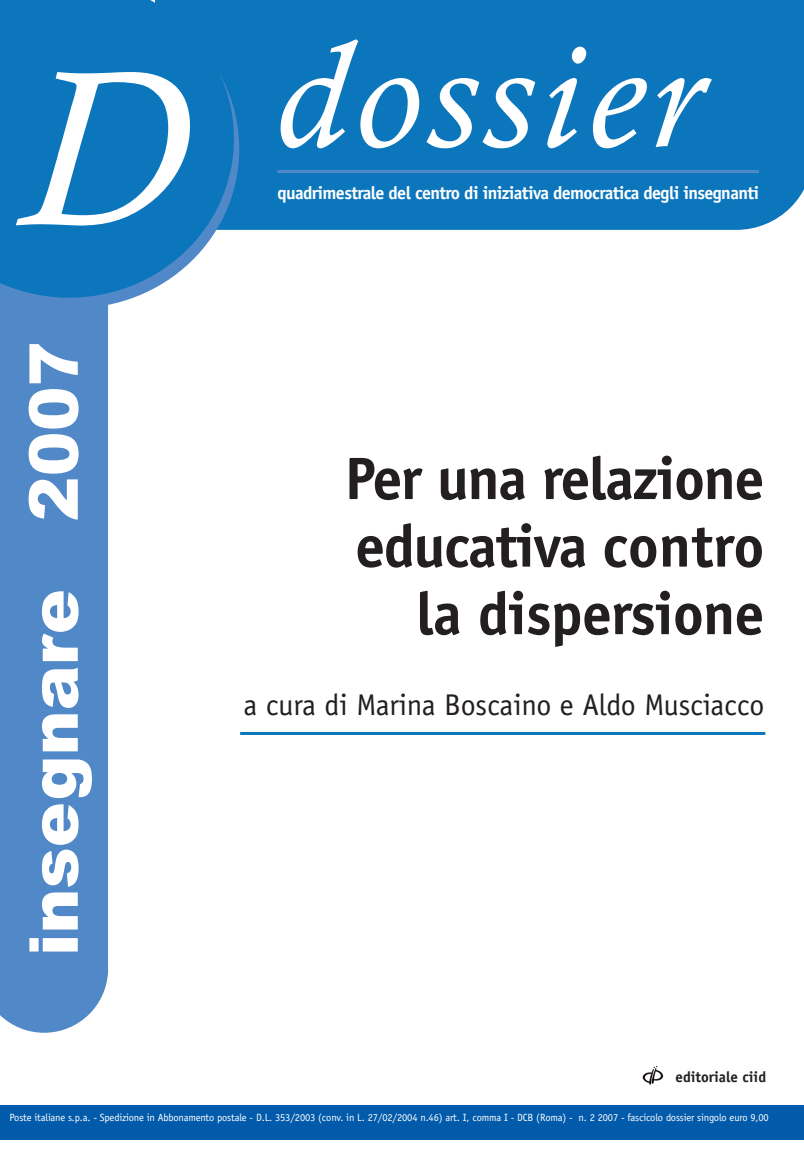
<style>
.page{position:relative;width:804px;height:1149px;background:#fff}
.page>*{position:absolute;margin:0;border:0;box-sizing:border-box;transform-origin:0 0}
.t1{font:italic 225px "Calisto";color:#fff}
.t2{font:italic 150px "Calisto";letter-spacing:.05em;color:#fff}
.t3{font:900 67.5px "Arial";color:#fff}
.t4{font:700 60px/67.5px "Officina Sans";letter-spacing:-.025em;color:#231f20;text-align:right}
.t5{font:30px "Officina Sans";letter-spacing:-.005em;color:#231f20}
.t6{font:700 18px "Officina Sans";letter-spacing:-.035em;color:#fff}
.t7{font:700 15px "Officina Sans";color:#231f20}
.t8{font:10.5px "Officina Sans";letter-spacing:-.015em;color:#fff}
</style>
<div class="page">
<div style="left:239px;top:26px;width:565px;height:204px;background:#0c76bd"></div>
<svg style="left:108px;top:26px;width:131px;height:282px"></svg>
<div style="left:0;top:297px;width:108px;height:735px;background:#5188c7"></div>
<svg style="left:0;top:0;width:234px;height:297px;background:#1a7dc0"></svg>
<div style="left:0;top:1105px;width:804px;height:34px;background:#015aaa"></div>
<hr style="left:240px;top:731px;width:525px;height:3px;background:#0c76bd">
<hr style="left:277px;top:170px;width:482px;height:3px;background:#5188c7">
<img style="left:642px;top:1065px;width:21px;height:18px">
<div style="left:155px;top:0;width:649px;height:26px;background:#0c76bd"></div>
<hr style="left:801px;top:15px;width:3px;height:140px;background:#0c76bd">
<h1 class="t1" style="left:19px;top:64px;width:166px">D</h1>
<h3 class="t3" style="left:15px;top:955px;width:616px;rotate:-90deg">insegnare 2007</h3>
<h2 class="t2" style="left:275px;top:39px;width:426px">dossier</h2>
<h3 class="t6" style="left:277px;top:185px;width:483px">quadrimestrale del centro di iniziativa democratica degli insegnanti</h3>
<h3 class="t4" style="left:345px;top:450px;width:421px">Per una relazione educativa contro la dispersione</h3>
<h3 class="t5" style="left:243px;top:693px;width:522px">a cura di Marina Boscaino e Aldo Musciacco</h3>
<h3 class="t7" style="left:675px;top:1070px;width:92px">editoriale ciid</h3>
<p class="t8" style="left:10px;top:1113px;width:760px">Poste italiane s.p.a. - Spedizione in Abbonamento postale - D.L. 353/2003 (conv. in L. 27/02/2004 n.46) art. I, comma I - DCB (Roma) - n. 2 2007 - fascicolo dossier singolo euro 9,00</p>
</div>
